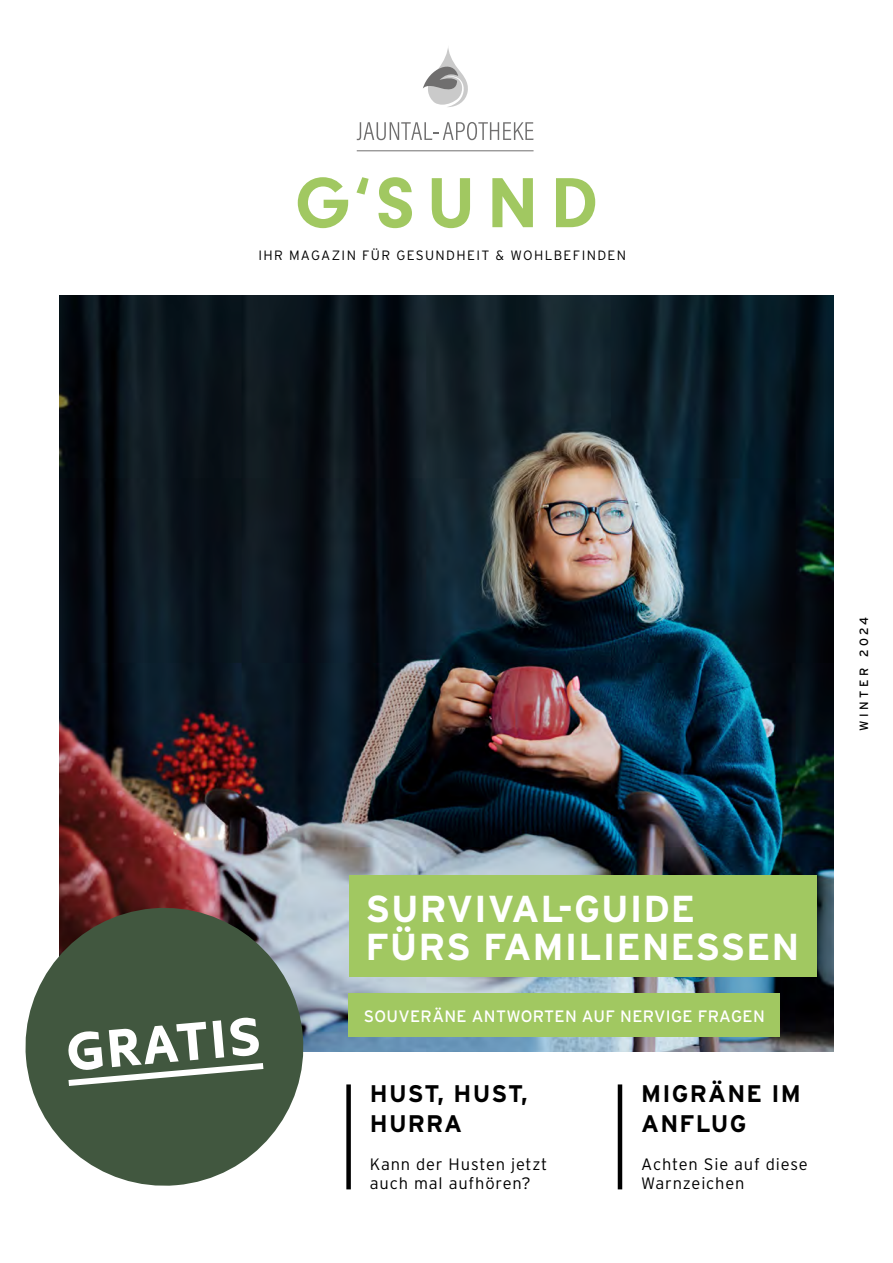
<style>
.page{position:relative;width:893px;height:1263px;background:#fff}
.page>*{position:absolute;margin:0;border:0;box-sizing:border-box;transform-origin:0 0}
.t1{font:700 73.5px "Neuzeit Gro";color:#a1c861}
.t2{font:700 53.85px "Kyrial Sans Pro";color:#fff}
.t3{font:700 37.5px/37.5px "Interstate";letter-spacing:.025em;color:#fff}
.t4{font:700 24px/30px "Interstate";letter-spacing:.05em;color:#000}
.t5{font:300 16.5px/19.8px "Interstate";letter-spacing:.05em;color:#000}
.t6{font:16.5px "Interstate";letter-spacing:.02em;color:#fff}
.t7{font:300 13.5px "Interstate";letter-spacing:.1em;color:#000}
.t8{font:12px "Interstate";letter-spacing:.3em;color:#000}
</style>
<div class="page">
<img style="left:60px;top:296px;width:773px;height:756px">
<hr style="left:618px;top:1084px;width:4px;height:105px;background:#000">
<div style="left:346px;top:1084px;width:5px;height:105px;background:#000"></div>
<svg style="left:423px;top:47px;width:45px;height:60px"></svg>
<svg style="left:357px;top:122px;width:177px;height:18px"></svg>
<hr style="left:357px;top:150px;width:177px;height:1px;background:#706f6f">
<div style="left:349px;top:993px;width:431px;height:44px;background:#a1c861"></div>
<div style="left:349px;top:875px;width:467px;height:101px;background:#a1c861"></div>
<svg style="left:25px;top:902px;width:284px;height:284px;fill:#41573f"></svg>
<svg style="left:62px;top:1059px;width:208px;height:30px"></svg>
<p class="t1" style="left:295px;top:162px;width:304px">G‘SUND</p>
<p class="t7" style="left:258px;top:247px;width:369px">IHR MAGAZIN FÜR GESUNDHEIT &amp; WOHLBEFINDEN</p>
<p class="t2" style="left:63px;top:1014px;width:197px;rotate:-5deg">GRATIS</p>
<p class="t8" style="left:857px;top:731px;width:116px;rotate:-90deg">WINTER 2024</p>
<p class="t3" style="left:365px;top:890px;width:436px">SURVIVAL-GUIDE<br>FÜRS FAMILIENESSEN</p>
<p class="t6" style="left:364px;top:1006px;width:402px">SOUVERÄNE ANTWORTEN AUF NERVIGE FRAGEN</p>
<p class="t4" style="left:370px;top:1078px;width:159px">HUST, HUST,<br>HURRA</p>
<p class="t5" style="left:370px;top:1154px;width:179px">Kann der Husten jetzt auch mal aufhören?</p>
<p class="t4" style="left:641px;top:1078px;width:161px">MIGRÄNE IM<br>ANFLUG</p>
<p class="t5" style="left:641px;top:1154px;width:168px">Achten Sie auf diese<br>Warnzeichen</p>
</div>
